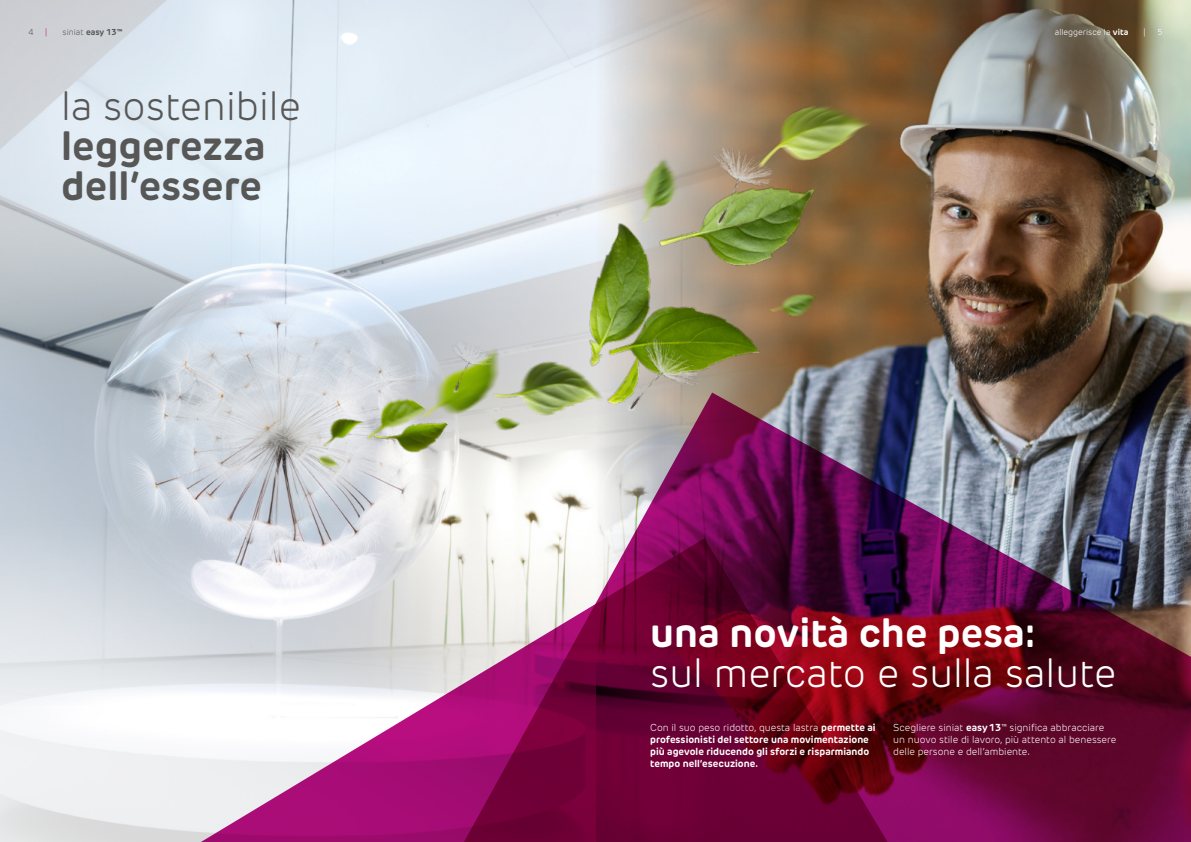
<style>
.page{position:relative;width:1191px;height:842px;background:#fff}
.page>*{position:absolute;margin:0;border:0;box-sizing:border-box;transform-origin:0 0}
.t1{font:300 40px "New Rubrik Edge";color:#fff}
.t2{font:700 40px/40px "New Rubrik Edge";color:#575756}
.t3{font:700 40px "New Rubrik Edge";color:#fff}
.t4{font:300 40px "New Rubrik Edge";color:#575756}
.t5{font:700 10px/12px "New Rubrik Edge";color:#fff}
.t6{font:300 10px/12px "New Rubrik Edge";color:#fff}
.t7{font:300 8.5px "New Rubrik Edge";color:#fff}
.t8{font:700 8.5px "New Rubrik Edge";color:#575756}
.t9{font:300 8.5px "New Rubrik Edge";color:#575756}
.t10{font:300 8.5px "New Rubrik Edge";color:#b80e80}
.s1{font-weight:300}
.s2{font-weight:700}
</style>
<div class="page">
<img style="left:893px;top:0;width:298px;height:393px">
<svg style="left:0;top:0;width:407px;height:538px;background:#d1dbe4"></svg>
<svg style="left:0;top:538px;width:149px;height:304px"></svg>
<img style="left:149px;top:393px;width:1042px;height:449px">
<img style="left:407px;top:0;width:486px;height:574px">
<img style="left:259px;top:339px;width:189px;height:179px">
<img style="left:652px;top:102px;width:177px;height:176px">
<img style="left:556px;top:281px;width:188px;height:188px">
<img style="left:403px;top:307px;width:118px;height:118px">
<p class="t9" style="left:28px;top:27px;width:7px">4</p>
<p class="t10" style="left:45px;top:27px;width:4px">|</p>
<p class="t8" style="left:63px;top:27px;width:62px"><span class="s1">siniat</span> easy 13™</p>
<p class="t7" style="left:1054px;top:27px;width:75px">alleggerisce la <span class="s2">vita</span></p>
<p class="t7" style="left:1143px;top:27px;width:4px">|</p>
<p class="t7" style="left:1157px;top:27px;width:7px">5</p>
<h1 class="t4" style="left:61px;top:82px;width:241px">la sostenibile</h1>
<h1 class="t2" style="left:61px;top:126px;width:206px">leggerezza dell’essere</h1>
<h1 class="t3" style="left:650px;top:608px;width:386px">una novità che pesa:</h1>
<h1 class="t1" style="left:650px;top:649px;width:467px">sul mercato e sulla salute</h1>
<p class="t5" style="left:650px;top:722px;width:227px"><span class="s1">Con il suo peso ridotto, questa lastra</span> permette ai professionisti del settore una movimentazione più agevole riducendo gli sforzi e risparmiando tempo nell’esecuzione.</p>
<p class="t6" style="left:893px;top:722px;width:225px">Scegliere siniat <span class="s2">easy13</span>™ significa abbracciare un nuovo stile di lavoro, più attento al benessere delle persone e dell’ambiente.</p>
</div>
